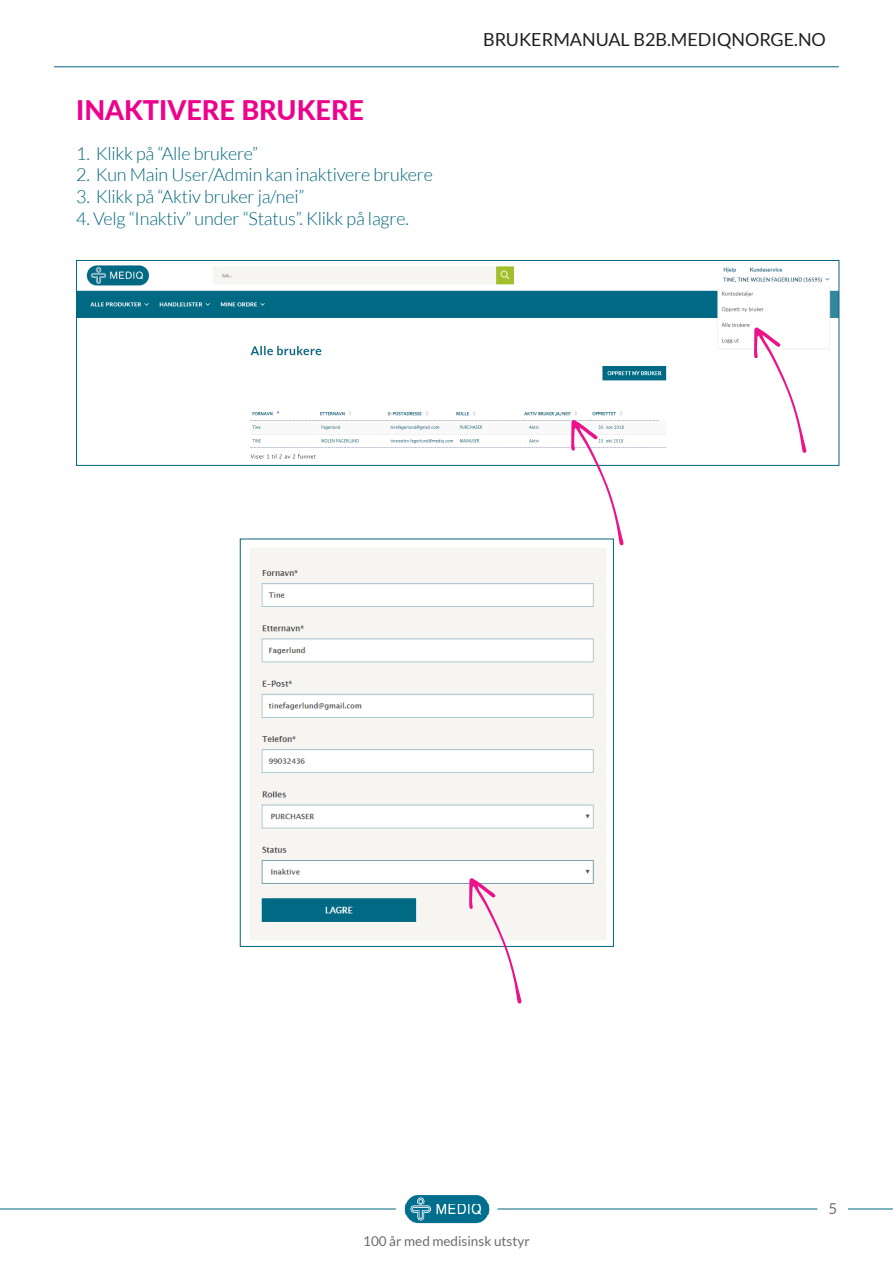
<style>
.page{position:relative;width:893px;height:1263px;background:#fff}
.page>*{position:absolute;margin:0;border:0;box-sizing:border-box;transform-origin:0 0}
.t1{font:800 27px "Lato";color:#ed028c}
.t2{font:300 18px "Lato";letter-spacing:-.01em;color:#006680}
.t3{font:18px "Lato";color:#231f20}
.t4{font:15px "Lato";color:#6c6d70}
.t5{font:13.5px "Lato";color:#6c6d70}
</style>
<div class="page">
<hr style="left:54px;top:67px;width:785px;height:1px;background:#006680">
<img style="left:404px;top:1195px;width:86px;height:29px">
<hr style="left:848px;top:1208px;width:45px;height:1px;background:#006680">
<hr style="left:497px;top:1208px;width:320px;height:1px;background:#006680">
<hr style="left:0;top:1208px;width:396px;height:1px;background:#006680">
<img style="left:250px;top:548px;width:356px;height:392px">
<img style="left:78px;top:265px;width:759px;height:194px">
<div style="left:76px;top:260px;width:763px;height:206px;border:1px solid #006680"></div>
<svg style="left:754px;top:327px;width:52px;height:126px"></svg>
<svg style="left:571px;top:419px;width:53px;height:126px"></svg>
<svg style="left:658px;top:362px;width:31px;height:10px"></svg>
<svg style="left:469px;top:878px;width:53px;height:126px"></svg>
<svg style="left:556px;top:821px;width:30px;height:9px"></svg>
<p class="t1" style="left:76px;top:90px;width:289px">INAKTIVERE BRUKERE</p>
<p class="t2" style="left:76px;top:144px;width:184px">1. Klikk på “Alle brukere”</p>
<p class="t2" style="left:76px;top:165px;width:358px">2. Kun Main User/Admin kan inaktivere brukere</p>
<p class="t2" style="left:76px;top:187px;width:230px">3. Klikk på “Aktiv bruker ja/nei”</p>
<p class="t2" style="left:76px;top:208px;width:334px">4. Velg “Inaktiv” under “Status”. Klikk på lagre.</p>
<p class="t3" style="left:483px;top:29px;width:344px">BRUKERMANUAL B2B.MEDIQNORGE.NO</p>
<p class="t4" style="left:828px;top:1200px;width:10px">5</p>
<p class="t5" style="left:363px;top:1233px;width:168px">100 år med medisinsk utstyr</p>
</div>
